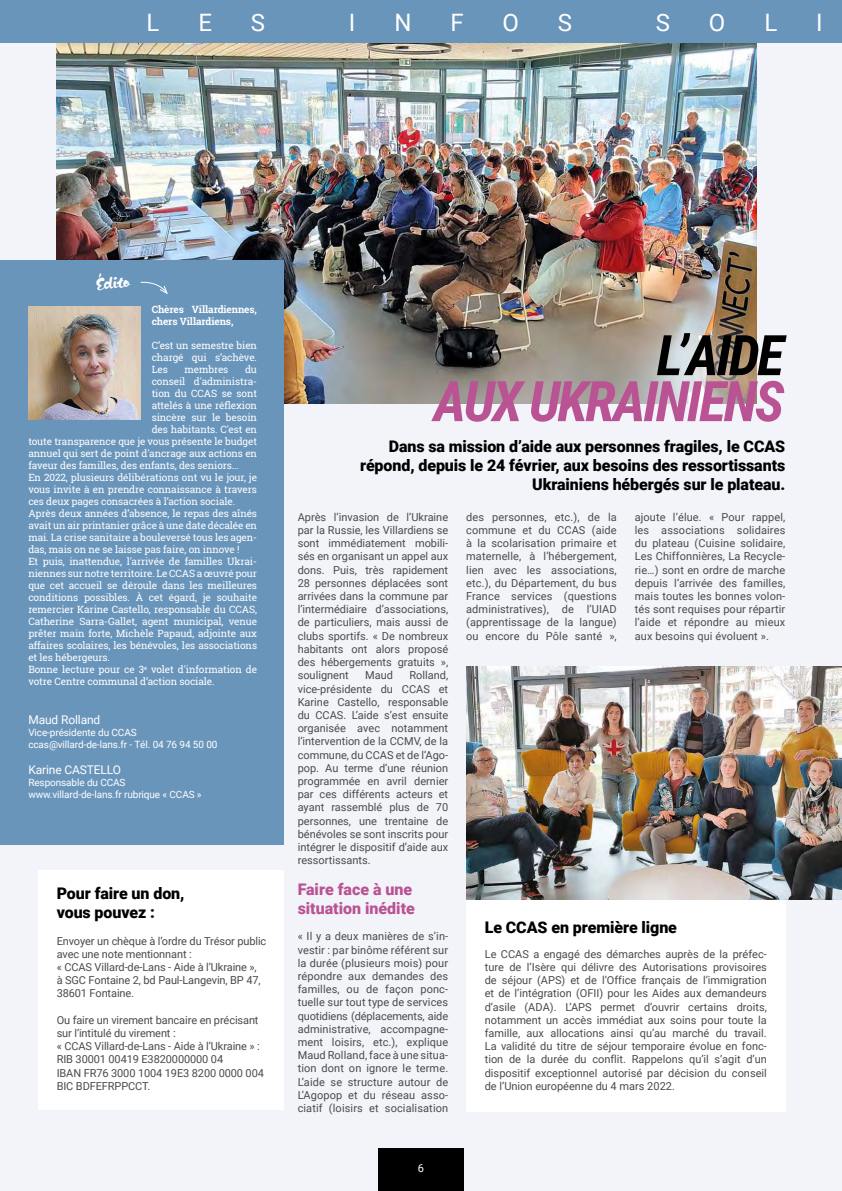
<style>
.page{position:relative;width:842px;height:1191px;background:#f2f4f9}
.page>*{position:absolute;margin:0;border:0;box-sizing:border-box;transform-origin:0 0}
.t1{font:italic 700 56px "Roboto Condensed";letter-spacing:-.045em;color:#ba5394}
.t2{font:italic 700 56px "Roboto Condensed";color:#000}
.t3{font:24px "Roboto";color:#fff}
.t4{font:900 16px/19.2px "Roboto";letter-spacing:-.005em;color:#000;text-align:right}
.t5{font:900 16px/19.2px "Roboto";color:#ba5394}
.t6{font:16px "Kapelka New";color:#fff}
.t7{font:12px "Roboto";letter-spacing:-.01em;color:#fff}
.t8{font:11px/13.2px "Roboto";color:#4a4a49;text-align:justify}
.t9{font:11px "Roboto";color:#fff}
.t10{font:10px/12px "Roboto Slab";letter-spacing:-.01em;color:#fff;text-align:justify}
.t11{font:10px/12px "Roboto";letter-spacing:-.01em;color:#fff}
.t12{font:700 10px/12px "Roboto Slab";letter-spacing:-.01em;color:#fff}
</style>
<div class="page">
<div style="left:466px;top:713px;width:319px;height:398px;background:#fff"></div>
<div style="left:38px;top:870px;width:245px;height:240px;background:#fff"></div>
<img style="left:57px;top:43px;width:700px;height:360px">
<div style="left:378px;top:1148px;width:85px;height:43px;background:#000"></div>
<div style="left:0;top:0;width:842px;height:43px;background:#6a95bb"></div>
<img style="left:466px;top:666px;width:376px;height:233px">
<div style="left:0;top:261px;width:283px;height:584px;background:#6a95bb"></div>
<img style="left:28px;top:306px;width:112px;height:114px">
<svg style="left:140px;top:281px;width:28px;height:13px"></svg>
<h2 class="t3" style="left:147px;top:6px;width:14px">L</h2>
<h2 class="t3" style="left:198px;top:6px;width:15px">E</h2>
<h2 class="t3" style="left:251px;top:6px;width:16px">S</h2>
<h2 class="t3" style="left:349px;top:6px;width:8px">I</h2>
<h2 class="t3" style="left:394px;top:6px;width:19px">N</h2>
<h2 class="t3" style="left:450px;top:6px;width:15px">F</h2>
<h2 class="t3" style="left:502px;top:6px;width:18px">O</h2>
<h2 class="t3" style="left:558px;top:6px;width:16px">S</h2>
<h2 class="t3" style="left:656px;top:6px;width:16px">S</h2>
<h2 class="t3" style="left:709px;top:6px;width:18px">O</h2>
<h2 class="t3" style="left:764px;top:6px;width:14px">L</h2>
<h2 class="t3" style="left:816px;top:6px;width:8px">I</h2>
<h3 class="t6" style="left:95px;top:273px;width:35px;rotate:-5deg">Édito</h3>
<p class="t12" style="left:152px;top:303px;width:107px">Chères Villardiennes, chers Villardiens,</p>
<p class="t10" style="left:152px;top:339px;width:107px">C’est un semestre bien chargé qui s’achève.<br>Les</p>
<p class="t10" style="left:184px;top:363px;width:45px">membres</p>
<p class="t10" style="left:245px;top:363px;width:13px">du</p>
<p class="t10" style="left:152px;top:375px;width:107px">conseil d'administra-</p>
<p class="t10" style="left:152px;top:387px;width:107px">tion du CCAS se sont</p>
<p class="t10" style="left:152px;top:399px;width:107px">attelés à une réflexion</p>
<p class="t10" style="left:152px;top:411px;width:107px">sincère sur le besoin</p>
<p class="t10" style="left:152px;top:423px;width:107px">des habitants. C'est en</p>
<p class="t10" style="left:28px;top:435px;width:230px">toute transparence que je vous présente le budget</p>
<p class="t10" style="left:28px;top:447px;width:230px">annuel qui sert de point d'ancrage aux actions en</p>
<p class="t10" style="left:28px;top:459px;width:212px">faveur des familles, des enfants, des seniors...</p>
<p class="t10" style="left:28px;top:471px;width:230px">En 2022, plusieurs délibérations ont vu le jour, je</p>
<p class="t10" style="left:28px;top:483px;width:230px">vous invite à en prendre connaissance à travers</p>
<p class="t10" style="left:28px;top:495px;width:208px">ces deux pages consacrées à l’action sociale.</p>
<p class="t10" style="left:28px;top:507px;width:230px">Après deux années d’absence, le repas des aînés</p>
<p class="t10" style="left:28px;top:519px;width:230px">avait un air printanier grâce à une date décalée en</p>
<p class="t10" style="left:28px;top:531px;width:230px">mai. La crise sanitaire a bouleversé tous les agen-</p>
<p class="t10" style="left:28px;top:543px;width:213px">das, mais on ne se laisse pas faire, on innove !</p>
<p class="t10" style="left:28px;top:555px;width:230px">Et puis, inattendue, l'arrivée de familles Ukrai-</p>
<p class="t10" style="left:28px;top:567px;width:230px">niennes sur notre territoire. Le CCAS a œuvré pour</p>
<p class="t10" style="left:28px;top:579px;width:230px">que cet accueil se déroule dans les meilleures</p>
<p class="t10" style="left:28px;top:591px;width:230px">conditions possibles. À cet égard, je souhaite</p>
<p class="t10" style="left:28px;top:603px;width:230px">remercier Karine Castello, responsable du CCAS,</p>
<p class="t10" style="left:28px;top:615px;width:230px">Catherine Sarra-Gallet, agent municipal, venue</p>
<p class="t10" style="left:28px;top:627px;width:230px">prêter main forte, Michèle Papaud, adjointe aux</p>
<p class="t10" style="left:28px;top:639px;width:230px">affaires scolaires, les bénévoles, les associations</p>
<p class="t10" style="left:28px;top:651px;width:83px">et les hébergeurs.</p>
<p class="t10" style="left:28px;top:663px;width:230px">Bonne lecture pour ce 3<sup>e</sup> volet d'information de</p>
<p class="t10" style="left:28px;top:675px;width:188px">votre Centre communal d’action sociale.</p>
<p class="t7" style="left:28px;top:711px;width:74px">Maud Rolland</p>
<p class="t11" style="left:28px;top:725px;width:191px">Vice-présidente du CCAS ccas@villard-de-lans.fr - Tél. 04 76 94 50 00</p>
<p class="t7" style="left:28px;top:761px;width:94px">Karine CASTELLO</p>
<p class="t11" style="left:28px;top:776px;width:175px">Responsable du CCAS www.villard-de-lans.fr rubrique « CCAS »</p>
<h3 class="t4" style="left:57px;top:883px;width:129px;text-align:left">Pour faire un don, vous pouvez :</h3>
<p class="t8" style="left:57px;top:933px;width:211px;text-align:left">Envoyer un chèque à l’ordre du Trésor public avec une note mentionnant :<br>« CCAS Villard-de-Lans - Aide à l’Ukraine »,<br>à SGC Fontaine 2, bd Paul-Langevin, BP 47, 38601 Fontaine.</p>
<p class="t8" style="left:57px;top:1013px;width:209px;text-align:left">Ou faire un virement bancaire en précisant sur l’intitulé du virement :<br>« CCAS Villard-de-Lans - Aide à l’Ukraine » :<br>RIB 30001 00419 E3820000000 04<br>IBAN FR76 3000 1004 19E3 8200 0000 004<br>BIC BDFEFRPPCCT.</p>
<h1 class="t2" style="left:657px;top:316px;width:129px">L’AIDE</h1>
<h1 class="t1" style="left:434px;top:362px;width:352px">AUX UKRAINIENS</h1>
<h3 class="t4" style="left:360px;top:436px;width:427px">Dans sa mission d’aide aux personnes fragiles, le CCAS répond, depuis le 24 février, aux besoins des ressortissants<br>Ukrainiens hébergés sur le plateau.</h3>
<p class="t8" style="left:298px;top:510px;width:152px">Après l’invasion de l’Ukraine par la Russie, les Villardiens se sont immédiatement mobili&shy;sés en organisant un appel aux dons. Puis, très rapidement 28 personnes déplacées sont arrivées dans la commune par l’intermédiaire d’associations, de particuliers, mais aussi de clubs sportifs. « De nombreux habitants ont alors proposé des hébergements gratuits », soulignent</p>
<p class="t8" style="left:466px;top:510px;width:152px">des personnes, etc.), de la commune et du CCAS (aide à la scolarisation primaire et maternelle, à l’hébergement, lien avec les associations, etc.), du Département, du bus France services (questions administratives), de l’UIAD (apprentissage de la langue) ou encore du Pôle santé »,</p>
<p class="t8" style="left:635px;top:510px;width:152px">ajoute l’élue. « Pour rappel, les associations solidaires du plateau (Cuisine solidaire, Les Chiffonnières, La Recycle&shy;rie…) sont en ordre de marche depuis l’arrivée des familles, mais toutes les bonnes volon&shy;tés sont requises pour répartir l’aide et répondre au mieux aux besoins qui évoluent ».</p>
<p class="t8" style="left:298px;top:668px;width:152px;text-indent:112px">Rolland, vice-présidente du CCAS et Karine Castello, responsable du CCAS. L’aide s’est ensuite organisée avec notamment l’intervention de la CCMV, de la commune, du CCAS et de l’Ago&shy;pop. Au terme d’une réunion programmée en avril dernier par ces différents acteurs et ayant rassemblé plus de 70 personnes, une trentaine de bénévoles se sont inscrits pour intégrer le dispositif d’aide aux ressortissants.</p>
<h3 class="t5" style="left:298px;top:879px;width:119px">Faire face à une situation inédite</h3>
<p class="t8" style="left:298px;top:929px;width:152px">« Il y a deux manières de s’in&shy;vestir : par binôme référent sur la durée (plusieurs mois) pour répondre aux demandes des familles, ou de façon ponc&shy;tuelle sur tout type de services quotidiens (déplacements, aide administrative, accompagne&shy;ment loisirs, etc.), explique Maud Rolland, face à une situa&shy;tion dont on ignore le terme.<br>L’aide se structure autour de L’Agopop et du réseau asso&shy;ciatif (loisirs et socialisation</p>
<p class="t8" style="left:365px;top:668px;width:29px">Maud</p>
<h3 class="t4" style="left:485px;top:917px;width:194px">Le CCAS en première ligne</h3>
<p class="t8" style="left:485px;top:946px;width:284px">Le CCAS a engagé des démarches auprès de la préfec&shy;ture de l’Isère qui délivre des Autorisations provisoires de séjour (APS) et de l’Office français de l’immigration et de l’intégration (OFII) pour les Aides aux demandeurs d’asile (ADA). L’APS permet d’ouvrir certains droits, notamment un accès immédiat aux soins pour toute la famille, aux allocations ainsi qu’au marché du travail.<br>La validité du titre de séjour temporaire évolue en fonc&shy;tion de la durée du conflit. Rappelons qu’il s’agit d’un dispositif exceptionnel autorisé par décision du conseil de l’Union européenne du 4 mars 2022.</p>
<p class="t9" style="left:418px;top:1160px;width:8px">6</p>
</div>
